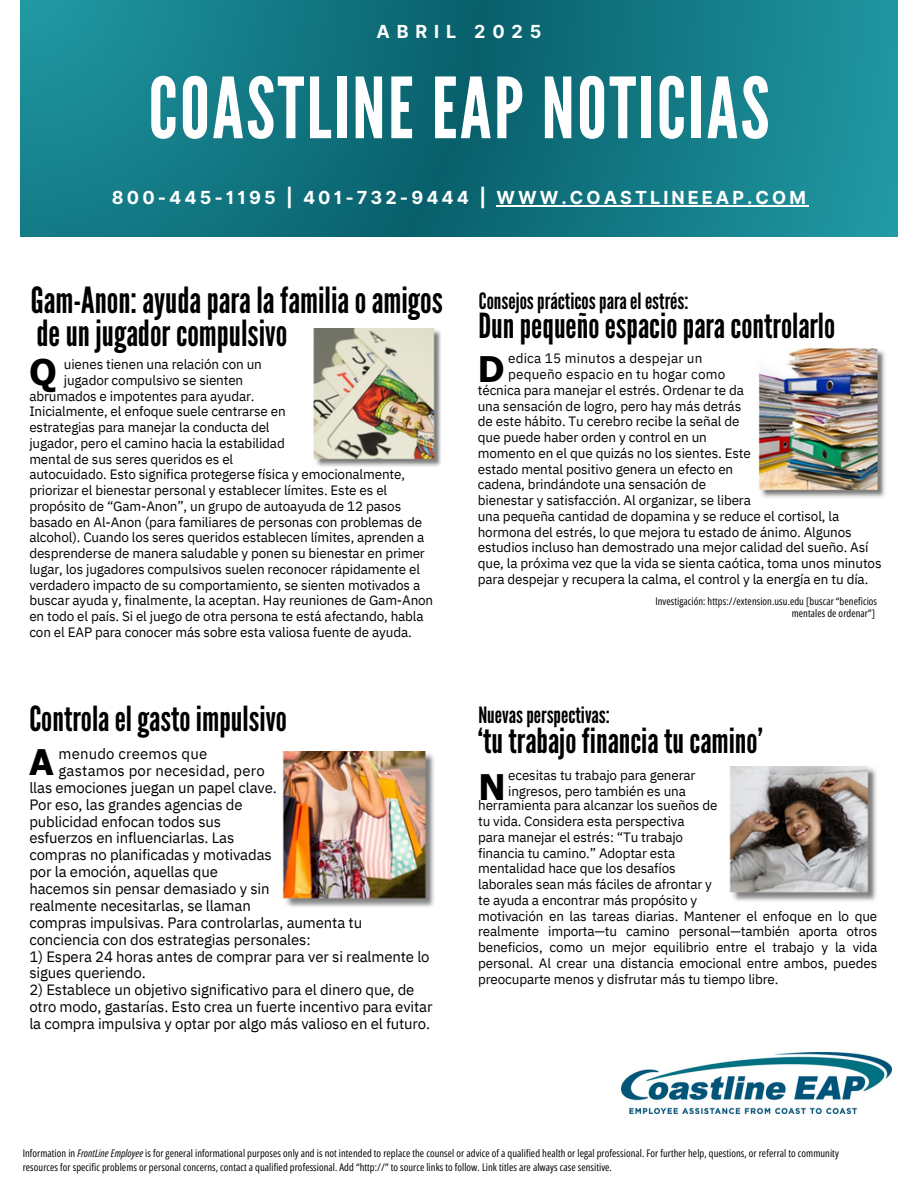
<style>
.page{position:relative;width:918px;height:1188px;background:#fff}
.page>*{position:absolute;margin:0;border:0;box-sizing:border-box;transform-origin:0 0}
.t1{font:84px "League Gothic";letter-spacing:.03em;color:#fff}
.t2{font:36px/33.8px "League Gothic";color:#000}
.t3{font:700 35.25px "Tahoma";color:#000}
.t4{font:34.5px "League Gothic";color:#000}
.t5{font:22.5px "League Gothic";color:#000}
.t6{font:700 18px "Inter";letter-spacing:.17em;color:#fff}
.t7{font:700 18px "Inter";letter-spacing:.38em;color:#fff}
.t8{font:15px/16.8px "IBM Plex Sans";letter-spacing:-.01em;color:#000}
.t9{font:15px/16.8px "IBM Plex Sans";letter-spacing:.01em;color:#000}
.t10{font:13.5px/15.8px "IBM Plex Sans";letter-spacing:-.01em;color:#000}
.t11{font:13.5px/15.8px "IBM Plex Sans";letter-spacing:.015em;color:#000}
.t12{font:10.5px/14.7px "Open Sans Condensed";letter-spacing:.005em;color:#000}
.s1{font-style:italic}
</style>
<div class="page">
<img style="left:622px;top:1052px;width:270px;height:61px">
<svg style="left:20px;top:0;width:878px;height:236px;background:#137984"></svg>
<hr style="left:496px;top:205px;width:313px;height:2px;background:#fff">
<img style="left:729px;top:766px;width:148px;height:135px">
<img style="left:313px;top:328px;width:127px;height:139px">
<img style="left:758px;top:348px;width:127px;height:150px">
<img style="left:282px;top:751px;width:152px;height:156px">
<h4 class="t7" style="left:377px;top:21px;width:166px">ABRIL 2025</h4>
<h4 class="t1" style="left:149px;top:60px;width:622px">COASTLINE EAP NOTICIAS</h4>
<p class="t7" style="left:349px;top:28px;width:216px">JANUARY 2025</p>
<h4 class="t1" style="left:191px;top:66px;width:532px">COASTLIN EAP NEWS</h4>
<h1 class="t6" style="left:112px;top:187px;width:696px">800-445-1195 | 401-732-9444 | WWW.COASTLINEEAP.COM</h1>
<h1 class="t6" style="left:109px;top:194px;width:696px">800-445-1195 | 401-732-9444 | WWW.COASTLINEEAP.COM</h1>
<h5 class="t2" style="left:31px;top:284px;width:413px">Gam-Anon:ayudaparalafamiliaoamigos deunjugadorcompulsivo</h5>
<p class="t10" style="left:64px;top:356px;width:200px">uienes tienen una relación con un jugador compulsivo se sienten</p>
<h5 class="t10" style="left:29px;top:388px;width:405px">abrumados e impotentes para ayudar.<br>Inicialmente, el enfoque suele centrarse en<br>estrategias para manejar la conducta del<br>jugador, pero el camino hacia la estabilidad<br>mental de sus seres queridos es el<br>autocuidado. Esto significa protegerse física y emocionalmente, priorizar el bienestar personal y establecer límites. Este es el propósito de “Gam-Anon”, un grupo de autoayuda de 12 pasos basado en Al-Anon (para familiares de personas con problemas de alcohol). Cuando los seres queridos establecen límites, aprenden a desprenderse de manera saludable y ponen su bienestar en primer lugar, los jugadores compulsivos suelen reconocer rápidamente el verdadero impacto de su comportamiento, se sienten motivados a buscar ayuda y, finalmente, la aceptan. Hay reuniones de Gam-Anon en todo el país. Si el juego de otra persona te está afectando, habla con el EAP para conocer más sobre esta valiosa fuente de ayuda.</h5>
<p class="t3" style="left:29px;top:350px;width:29px">Q</p>
<h2 class="t4" style="left:29px;top:698px;width:259px">Controlaelgastoimpulsivo</h2>
<h5 class="t9" style="left:59px;top:745px;width:208px">menudo creemos que gastamos por necesidad, pero</h5>
<h3 class="t8" style="left:29px;top:779px;width:334px">llas emociones juegan un papel clave.<br>Por eso, las grandes agencias de<br>publicidad enfocan todos sus<br>esfuerzos en influenciarlas. Las<br>compras no planificadas y motivadas<br>por la emoción, aquellas que<br>hacemos sin pensar demasiado y sin<br>realmente necesitarlas, se llaman<br>compras impulsivas. Para controlarlas, aumenta tu conciencia con dos estrategias personales:</h3>
<h3 class="t8" style="left:29px;top:948px;width:402px">1) Espera 24 horas antes de comprar para ver si realmente lo sigues queriendo.</h3>
<h3 class="t8" style="left:29px;top:981px;width:387px">2) Establece un objetivo significativo para el dinero que, de</h3>
<h2 class="t8" style="left:29px;top:998px;width:405px">otro modo, gastarías. Esto crea un fuerte incentivo para evitar la compra impulsiva y optar por algo más valioso en el futuro.</h2>
<h3 class="t3" style="left:29px;top:739px;width:26px">A</h3>
<p class="t5" style="left:479px;top:287px;width:211px">Consejosprácticosparaelestrés:</p>
<p class="t4" style="left:478px;top:306px;width:358px">Dunpequeñoespacioparacontrolarlo</p>
<p class="t11" style="left:508px;top:351px;width:219px">edica 15 minutos a despejar un pequeño espacio en tu hogar como</p>
<h5 class="t3" style="left:478px;top:347px;width:28px">D</h5>
<p class="t10" style="left:478px;top:382px;width:392px">técnica para manejar el estrés. Ordenar te da<br>una sensación de logro, pero hay más detrás<br>de este hábito. Tu cerebro recibe la señal de<br>que puede haber orden y control en un<br>momento en el que quizás no los sientes. Este<br>estado mental positivo genera un efecto en<br>cadena, brindándote una sensación de<br>bienestar y satisfacción. Al organizar, se libera<br>una pequeña cantidad de dopamina y se reduce el cortisol, la hormona del estrés, lo que mejora tu estado de ánimo. Algunos estudios incluso han demostrado una mejor calidad del sueño. Así</p>
<h5 class="t10" style="left:478px;top:555px;width:405px">que, la próxima vez que la vida se sienta caótica, toma unos minutos para despejar y recupera la calma, el control y la energía en tu día.</h5>
<p class="t12" style="left:655px;top:595px;width:223px;line-height:12.1px;text-align:right">Investigación: https://extension.usu.edu [buscar “beneficios mentales de ordenar”]</p>
<p class="t5" style="left:478px;top:702px;width:133px">Nuevasperspectivas:</p>
<h5 class="t4" style="left:478px;top:721px;width:287px">‘tutrabajofinanciatucamino’</h5>
<h2 class="t10" style="left:508px;top:768px;width:189px">ecesitas tu trabajo para generar ingresos, pero también es una</h2>
<p class="t3" style="left:478px;top:765px;width:29px">N</p>
<h2 class="t10" style="left:478px;top:813px;width:401px">tu vida. Considera esta perspectiva<br>para manejar el estrés: “Tu trabajo<br>financia tu camino.” Adoptar esta<br>mentalidad hace que los desafíos<br>laborales sean más fáciles de afrontar y<br>te ayuda a encontrar más propósito y<br>motivación en las tareas diarias. Mantener el enfoque en lo que realmente importa—tu camino personal—también aporta otros</h2>
<p class="t10" style="left:478px;top:939px;width:401px;text-align:justify">beneficios, como un mejor equilibrio entre el trabajo y la vida personal. Al crear una distancia emocional entre ambos, puedes preocuparte menos y disfrutar más tu tiempo libre.</p>
<h2 class="t10" style="left:478px;top:797px;width:241px">herramienta para alcanzar los sueños de</h2>
<h5 class="t12" style="left:23px;top:1145px;width:818px">Information in <span class="s1">FrontLine Employee</span> is for general informational purposes only and is not intended to replace the counsel or advice of a qualified health or legal professional. For further help, questions, or referral to community resources for specific problems or personal concerns, contact a qualified professional. Add “http://” to source links to follow. Link titles are always case sensitive.</h5>
</div>
